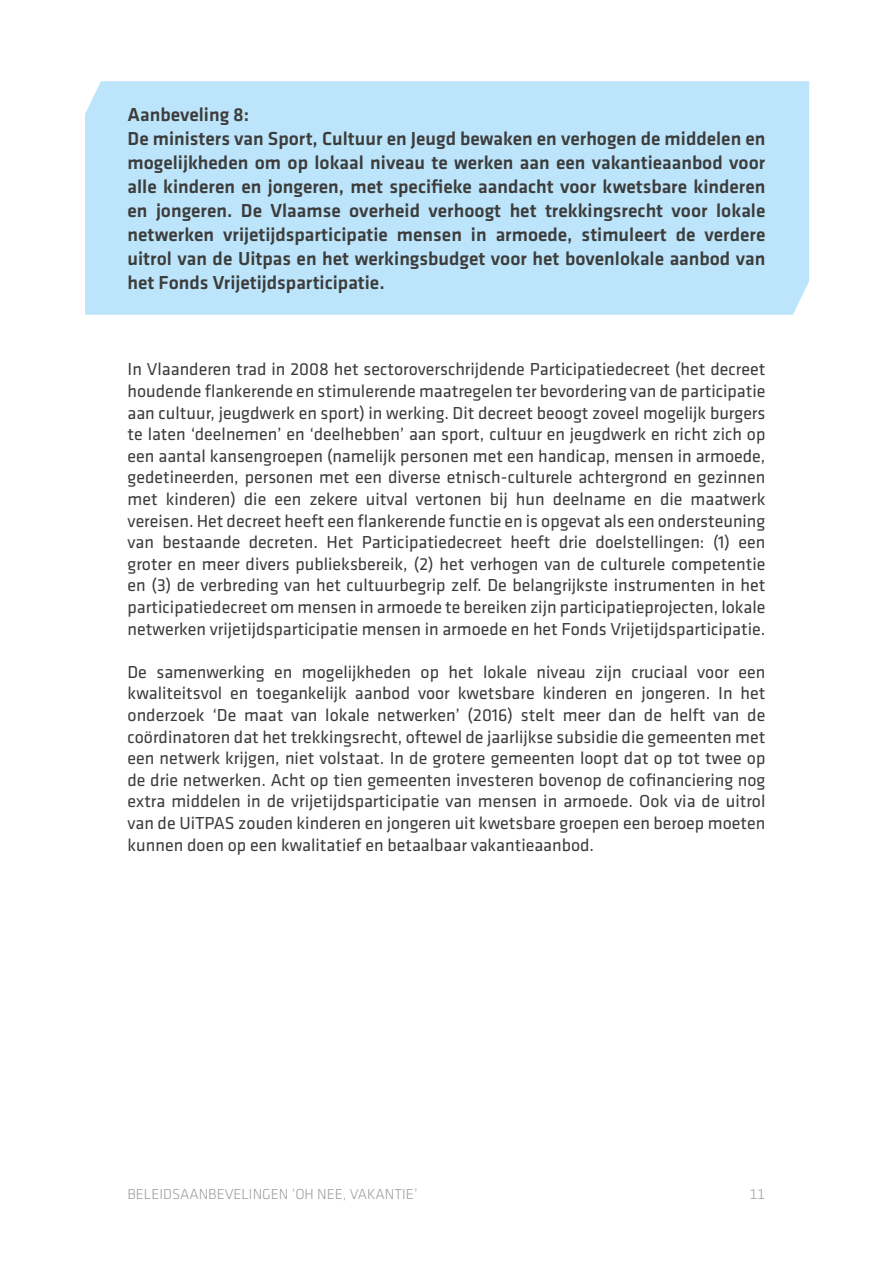
<style>
.page{position:relative;width:893px;height:1263px;background:#fff}
.page>*{position:absolute;margin:0;border:0;box-sizing:border-box;transform-origin:0 0}
.t1{font:500 19.5px/24px "Klavika";color:#3c3c3b}
.t2{font:18px/21.6px "Klavika";color:#3c3c3b;text-align:justify}
.t3{font:300 15px "Klavika";color:#9d9d9c}
</style>
<div class="page">
<div style="left:85px;top:81px;width:724px;height:234px;background:#bce4fa"></div>
<p class="t1" style="left:128px;top:103px;width:639px">Aanbeveling 8:<br>De ministers van Sport, Cultuur en Jeugd bewaken en verhogen de middelen en mogelijkheden om op lokaal niveau te werken aan een vakantieaanbod voor alle kinderen en jongeren, met specifieke aandacht voor kwetsbare kinderen en jongeren. De Vlaamse overheid verhoogt het trekkingsrecht voor lokale netwerken vrijetijdsparticipatie mensen in armoede, stimuleert de verdere uitrol van de Uitpas en het werkingsbudget voor het bovenlokale aanbod van het Fonds Vrijetijdsparticipatie.</p>
<p class="t2" style="left:128px;top:359px;width:639px">In Vlaanderen trad in 2008 het sectoroverschrijdende Participatiedecreet (het decreet houdende flankerende en stimulerende maatregelen ter bevordering van de participatie aan cultuur, jeugdwerk en sport) in werking. Dit decreet beoogt zoveel mogelijk burgers te laten ‘deelnemen’ en ‘deelhebben’ aan sport, cultuur en jeugdwerk en richt zich op een aantal kansengroepen (namelijk personen met een handicap, mensen in armoede, gedetineerden, personen met een diverse etnisch-culturele achtergrond en gezinnen met kinderen) die een zekere uitval vertonen bij hun deelname en die maatwerk vereisen. Het decreet heeft een flankerende functie en is opgevat als een ondersteuning van bestaande decreten. Het Participatiedecreet heeft drie doelstellingen: (1) een groter en meer divers publieksbereik, (2) het verhogen van de culturele competentie en (3) de verbreding van het cultuurbegrip zelf. De belangrijkste instrumenten in het participatiedecreet om mensen in armoede te bereiken zijn participatieprojecten, lokale netwerken vrijetijdsparticipatie mensen in armoede en het Fonds Vrijetijdsparticipatie.</p>
<p class="t2" style="left:128px;top:661px;width:639px">De samenwerking en mogelijkheden op het lokale niveau zijn cruciaal voor een kwaliteitsvol en toegankelijk aanbod voor kwetsbare kinderen en jongeren. In het onderzoek ‘De maat van lokale netwerken’ (2016) stelt meer dan de helft van de coördinatoren dat het trekkingsrecht, oftewel de jaarlijkse subsidie die gemeenten met een netwerk krijgen, niet volstaat. In de grotere gemeenten loopt dat op tot twee op de drie netwerken. Acht op tien gemeenten investeren bovenop de cofinanciering nog extra middelen in de vrijetijdsparticipatie van mensen in armoede. Ook via de uitrol van de UiTPAS zouden kinderen en jongeren uit kwetsbare groepen een beroep moeten kunnen doen op een kwalitatief en betaalbaar vakantieaanbod.</p>
<p class="t3" style="left:128px;top:1185px;width:291px">BELEIDSAANBEVELINGEN ‘OH NEE, VAKANTIE’</p>
<p class="t3" style="left:750px;top:1185px;width:17px">11</p>
</div>
